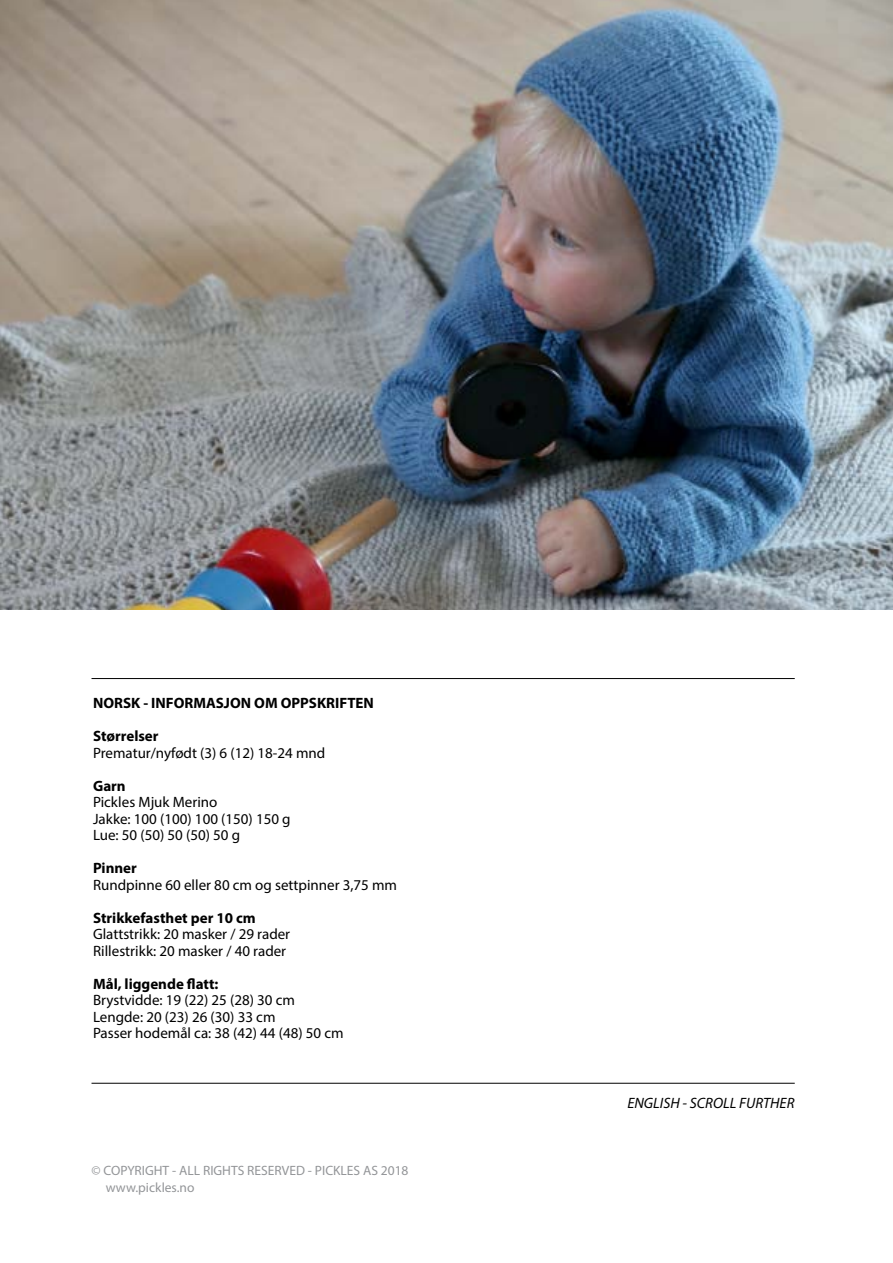
<style>
.page{position:relative;width:893px;height:1263px;background:#fff}
.page>*{position:absolute;margin:0;border:0;box-sizing:border-box;transform-origin:0 0}
.t1{font:15px/16.5px "Myriad Pro";color:#000}
.t2{font:700 15px "Myriad Pro";color:#000}
.t3{font:italic 15px "Myriad Pro";color:#000}
.t4{font:13.5px/17.5px "Myriad Pro";color:#939598}
</style>
<div class="page">
<img style="left:0;top:0;width:893px;height:609px">
<hr style="left:92px;top:1083px;width:703px;height:1px;background:#000">
<hr style="left:92px;top:678px;width:703px;height:1px;background:#000">
<p class="t2" style="left:93px;top:693px;width:282px">NORSK - INFORMASJON OM OPPSKRIFTEN</p>
<p class="t2" style="left:93px;top:726px;width:67px">Størrelser</p>
<p class="t1" style="left:93px;top:744px;width:234px">Prematur/nyfødt (3) 6 (12) 18-24 mnd</p>
<p class="t2" style="left:93px;top:776px;width:34px">Garn</p>
<p class="t1" style="left:93px;top:794px;width:199px">Pickles Mjuk Merino<br>Jakke: 100 (100) 100 (150) 150 g<br>Lue: 50 (50) 50 (50) 50 g</p>
<p class="t2" style="left:93px;top:858px;width:45px">Pinner</p>
<p class="t1" style="left:93px;top:876px;width:306px">Rundpinne 60 eller 80 cm og settpinner 3,75 mm</p>
<p class="t2" style="left:93px;top:908px;width:164px">Strikkefasthet per 10 cm</p>
<p class="t1" style="left:93px;top:926px;width:199px">Glattstrikk: 20 masker / 29 rader<br>Rillestrikk: 20 masker / 40 rader</p>
<p class="t2" style="left:93px;top:974px;width:127px">Mål, liggende flatt:</p>
<p class="t1" style="left:93px;top:992px;width:252px">Brystvidde: 19 (22) 25 (28) 30 cm<br>Lengde: 20 (23) 26 (30) 33 cm<br>Passer hodemål ca: 38 (42) 44 (48) 50 cm</p>
<p class="t4" style="left:106px;top:1161px;width:304px;text-indent:-14px">© COPYRIGHT - ALL RIGHTS RESERVED - PICKLES AS 2018 www.pickles.no</p>
<p class="t3" style="left:627px;top:1093px;width:169px">ENGLISH - SCROLL FURTHER</p>
</div>
